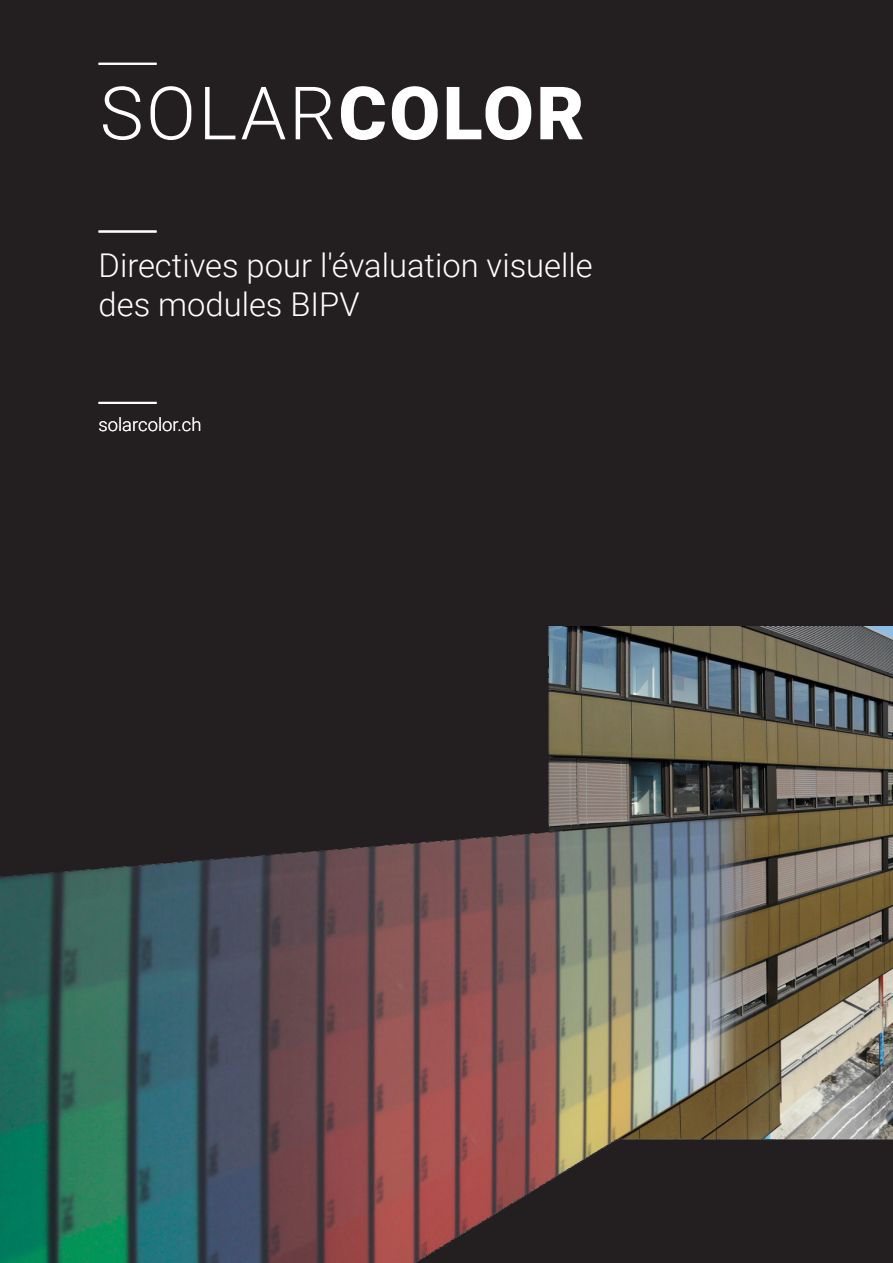
<style>
.page{position:relative;width:893px;height:1263px;background:#231f20}
.page>*{position:absolute;margin:0;border:0;box-sizing:border-box;transform-origin:0 0}
.t1{font:300 73.65px "Roboto";letter-spacing:.035em;color:#fff}
.t2{font:300 32.7px "Roboto";color:#fff}
.t3{font:300 18.45px "Roboto";color:#fff}
.s1{font-weight:900}
</style>
<div class="page">
<img style="left:0;top:627px;width:893px;height:636px">
<hr style="left:99px;top:63px;width:58px;height:2px;background:#fff">
<hr style="left:99px;top:230px;width:58px;height:3px;background:#fff">
<hr style="left:99px;top:402px;width:58px;height:2px;background:#fff">
<p class="t1" style="left:100px;top:62px;width:486px">SOLAR<span class="s1">COLOR</span></p>
<p class="t2" style="left:99px;top:242px;width:496px">Directives pour l'évaluation visuelle</p>
<p class="t2" style="left:99px;top:282px;width:263px">des modules BIPV</p>
<p class="t3" style="left:99px;top:412px;width:104px">solarcolor.ch</p>
</div>
